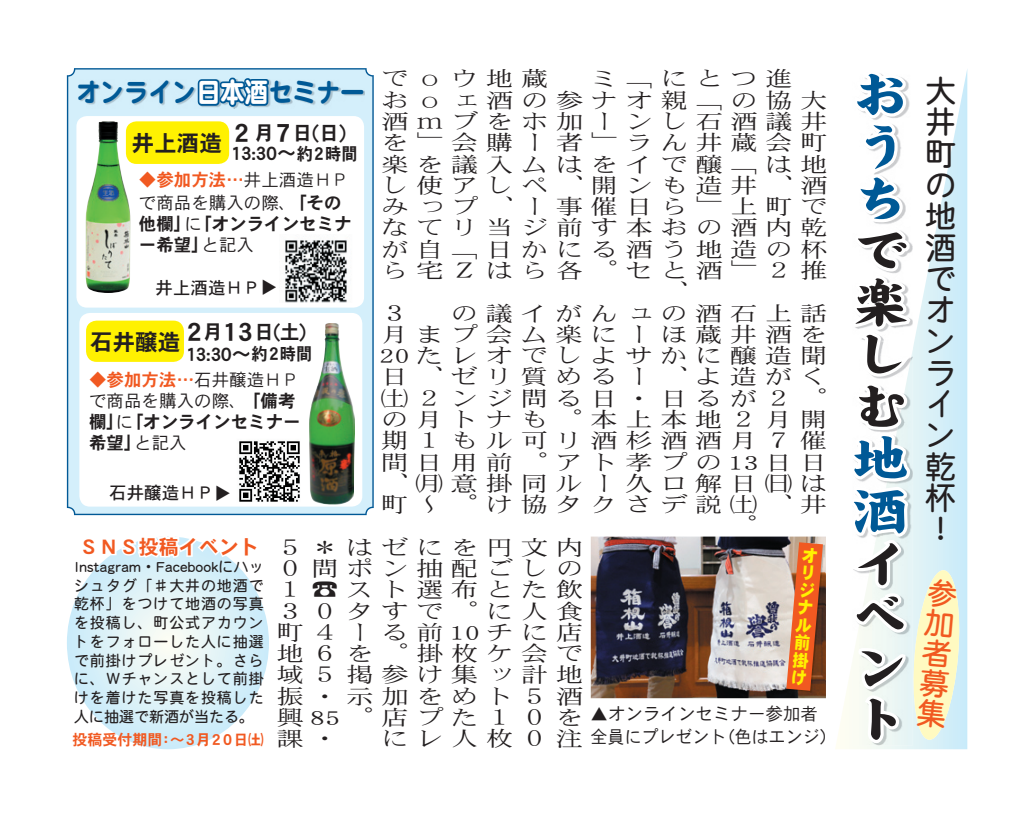
<style>
.page{position:relative;width:1035px;height:823px;background:#fff}
.page>*{position:absolute;margin:0;border:0;box-sizing:border-box;transform-origin:0 0}
.t1{font:52px/52px "DF Kai Sho Std W14";color:#231f20;text-align:justify;scale:1.11 1}
.t2{font:52px/52px "DF Kai Sho Std W14";color:#005996;text-align:justify;scale:1.11 1}
.t3{font:31.25px/31.2px "DFHS Maru Gothic Std W4";color:#231f20;text-align:justify}
.t4{font:30px/30px "DFHS Maru Gothic Std W4";color:#f15921;text-align:justify}
.t5{font:27.5px "DF Maru Gothic Std W9";color:#005996;scale:.87 1}
.t6{font:25px "DFHS Gothic Std W7";color:#231f20}
.t7{font:22.5px "DFHS Gothic Std W7";color:#231f20}
.t8{font:21.25px/21.2px "DFHS Mincho Std W3";letter-spacing:.27em;color:#231f20;text-align:justify;scale:1.29 1}
.t9{font:20px "DFHS Gothic Std W7";color:#231f20}
.t10{font:20px "DFHS Gothic Std W7";color:#f15921}
.t11{font:17.5px/22.5px "DFHS Gothic Std W3";color:#231f20}
.t12{font:17.5px "DFHS Gothic Std W7";color:#231f20}
.t13{font:17.5px "DFHS Gothic Std W7";color:#f15921}
.t14{font:17.5px "DFHS Gothic Std W5";color:#231f20}
.t15{font:17.5px "DFHS Gothic Std W7";color:#231f20;scale:.93 1}
.t16{font:17.5px/17.5px "DFHS Gothic Std W9";color:#fff101;text-align:justify;scale:.92 1}
.t17{font:15px/18.8px "DFHS Maru Gothic Std W4";letter-spacing:.06em;color:#231f20;text-align:justify}
.t18{font:15px "DFHS Gothic Std W7";color:#f15921}
.s1{color:#fff}
.s2{font-family:"DFHS Gothic Std W3";color:#231f20}
.s3{font-family:"DFHS Gothic Std W7"}
.s4{font-family:"DFHS Gothic Std W3"}
</style>
<div class="page">
<div style="left:836px;top:71px;width:131px;height:677px;background:#c9ebfa"></div>
<svg style="left:67px;top:536px;width:202px;height:212px;background:#dbf1f7"></svg>
<svg style="left:67px;top:68px;width:307px;height:447px;background:#bedeef"></svg>
<div style="left:79px;top:313px;width:283px;height:193px;background:#fff;border-radius:11px"></div>
<div style="left:76px;top:116px;width:288px;height:191px;background:#fff;border-radius:11px"></div>
<img style="left:80px;top:79px;width:285px;height:29px">
<svg style="left:196px;top:68px;width:76px;height:41px;background:#5996be"></svg>
<img style="left:590px;top:536px;width:136px;height:163px">
<svg style="left:726px;top:71px;width:236px;height:676px"></svg>
<img style="left:85px;top:121px;width:45px;height:172px">
<img style="left:316px;top:323px;width:39px;height:181px">
<svg style="left:103px;top:536px;width:130px;height:25px"></svg>
<div style="left:126px;top:121px;width:103px;height:43px;background:#fff101;border-radius:11px"></div>
<svg style="left:76px;top:314px;width:240px;height:196px"></svg>
<svg style="left:132px;top:116px;width:230px;height:189px"></svg>
<img style="left:279px;top:234px;width:73px;height:68px">
<img style="left:236px;top:437px;width:67px;height:67px">
<p class="t5" style="left:76px;top:77px;width:333px">オンライン<span class="s1">日本酒</span>セミナー</p>
<p class="t6" style="left:229px;top:119px;width:26px">２</p>
<p class="t6" style="left:271px;top:119px;width:26px">７</p>
<p class="t9" style="left:292px;top:122px;width:55px">日日( (</p>
<p class="t9" style="left:254px;top:122px;width:21px">月</p>
<p class="t7" style="left:132px;top:131px;width:91px">井上酒造</p>
<p class="t15" style="left:297px;top:144px;width:67px">約２時間</p>
<p class="t9" style="left:231px;top:142px;width:68px">13:30～</p>
<p class="t13" style="left:139px;top:170px;width:211px">◆参加方法…<span class="s2">井上酒造ＨＰ</span></p>
<p class="t11" style="left:139px;top:191px;width:204px">で商品を購入の際、<span class="s3">「その</span></p>
<p class="t12" style="left:139px;top:214px;width:214px">他欄」「オンラインセミナ</p>
<p class="t11" style="left:184px;top:212px;width:19px">に</p>
<p class="t12" style="left:139px;top:235px;width:71px">ー希望」</p>
<p class="t11" style="left:202px;top:233px;width:54px">と記入</p>
<p class="t14" style="left:156px;top:278px;width:106px">井上酒造ＨＰ</p>
<p class="t14" style="left:260px;top:296px;width:19px;rotate:-90deg">▼</p>
<p class="t6" style="left:182px;top:318px;width:26px">２</p>
<p class="t13" style="left:89px;top:369px;width:211px">◆参加方法…<span class="s2">石井醸造ＨＰ</span></p>
<p class="t11" style="left:89px;top:389px;width:208px">で商品を購入の際、<span class="s3">「備考</span></p>
<p class="t12" style="left:126px;top:412px;width:176px">「オンラインセミナー</p>
<p class="t6" style="left:218px;top:318px;width:41px">１３</p>
<p class="t7" style="left:90px;top:329px;width:91px">石井醸造</p>
<p class="t9" style="left:254px;top:320px;width:53px">日土( (</p>
<p class="t9" style="left:203px;top:320px;width:21px">月</p>
<p class="t15" style="left:252px;top:344px;width:67px">約２時間</p>
<p class="t9" style="left:185px;top:342px;width:68px">13:30～</p>
<p class="t12" style="left:89px;top:412px;width:45px">欄<span class="s4">に</span>」</p>
<p class="t12" style="left:89px;top:433px;width:54px">希望」</p>
<p class="t11" style="left:134px;top:431px;width:54px">と記入</p>
<p class="t14" style="left:109px;top:483px;width:106px">石井醸造ＨＰ</p>
<p class="t14" style="left:214px;top:501px;width:19px;rotate:-90deg">▼</p>
<p class="t8" style="left:590px;top:68px;width:158px">ミ」にとつ進</p>
<p class="t8" style="left:381px;top:68px;width:131px">でｏウ地蔵</p>
<p class="t8" style="left:381px;top:89px;width:348px">おｏェ酒の参ナオ親」の協大酒ｍブをホ加ーンし石酒議井を「会購ー者「ラん井蔵会町楽を議入ムはをイで醸」は地し使アしペ、開ンも造井、酒みっプ、ー事催日ら「上町でなてリ当ジ前す本おの酒内乾が自」日かにる酒う地造の杯ら宅Ｚはら各。セと酒「２推</p>
<p class="t8" style="left:660px;top:280px;width:23px">、</p>
<p class="t8" style="left:450px;top:302px;width:293px">の議イがんュの酒石上話</p>
<p class="t8" style="left:381px;top:323px;width:348px">月まプ会ム楽にーほ蔵井酒を</p>
<p class="t8" style="left:379px;top:344px;width:349px">20たレオでしよサかに醸造聞</p>
<p class="t8" style="left:381px;top:365px;width:348px">日、ゼリ質めるー、よ造がく</p>
<p class="t8" style="left:381px;top:387px;width:348px">㈯２ンジ問る日・日るが２。</p>
<p class="t8" style="left:381px;top:408px;width:348px">の月トナも。本上本地２月開</p>
<p class="t8" style="left:381px;top:429px;width:348px">期１もル可リ酒杉酒酒月７催</p>
<p class="t8" style="left:381px;top:450px;width:348px">間日用前。アト孝プの13日日</p>
<p class="t8" style="left:381px;top:472px;width:348px">、㈪意掛同ルー久ロ解日㈰は</p>
<p class="t8" style="left:381px;top:493px;width:348px">町〜。け協タクさデ説㈯、井</p>
<p class="t8" style="left:730px;top:514px;width:23px">。</p>
<p class="t8" style="left:381px;top:302px;width:23px">３</p>
<p class="t10" style="left:79px;top:535px;width:181px">ＳＮＳ投稿イベント</p>
<p class="t17" style="left:74px;top:556px;width:191px">Instagram・Facebookにハッシュタグ「♯大井の地酒で乾杯」をつけて地酒の写真を投稿し、町公式アカウントをフォローした人に抽選で前掛けプレゼント。さらに、Ｗチャンスとして前掛けを着けた写真を投稿した人に抽選で新酒が当たる。</p>
<p class="t18" style="left:72px;top:731px;width:91px">投稿受付期間</p>
<p class="t18" style="left:170px;top:731px;width:95px">～３月２０日㈯</p>
<p class="t18" style="left:159px;top:731px;width:17px">：</p>
<p class="t8" style="left:276px;top:535px;width:239px;text-align:right">５*はゼにを円文内<br>０問ポン抽配ごしの<br>１☎スト選布とた飲<br>３０タすで。に人食町４ーる前10チに店地６を。掛枚ケ会で域５掲参け集ッ計地振・示加をめト５酒興85。店プた１０をにレ人枚０注</p>
<p class="t8" style="left:276px;top:727px;width:50px">課・</p>
<p class="t16" style="left:802px;top:545px;width:19px;rotate:5deg">オリジナル前掛け</p>
<p class="t11" style="left:718px;top:702px;width:120px;text-indent:-128px">▲オンラインセミナー参加者（色はエンジ(</p>
<p class="t11" style="left:590px;top:724px;width:137px">全員にプレゼント</p>
<h1 class="t2" style="left:851px;top:67px;width:54px">おうち</h1>
<h1 class="t1" style="left:851px;top:223px;width:54px">で楽しむ</h1>
<h1 class="t2" style="left:851px;top:431px;width:54px">地酒</h1>
<h1 class="t1" style="left:851px;top:535px;width:54px">イベント</h1>
<h2 class="t3" style="left:925px;top:75px;width:33px">大井町の地酒でオンライン乾杯!</h2>
<h3 class="t4" style="left:928px;top:576px;width:31px;rotate:5deg">参加者募集</h3>
</div>
